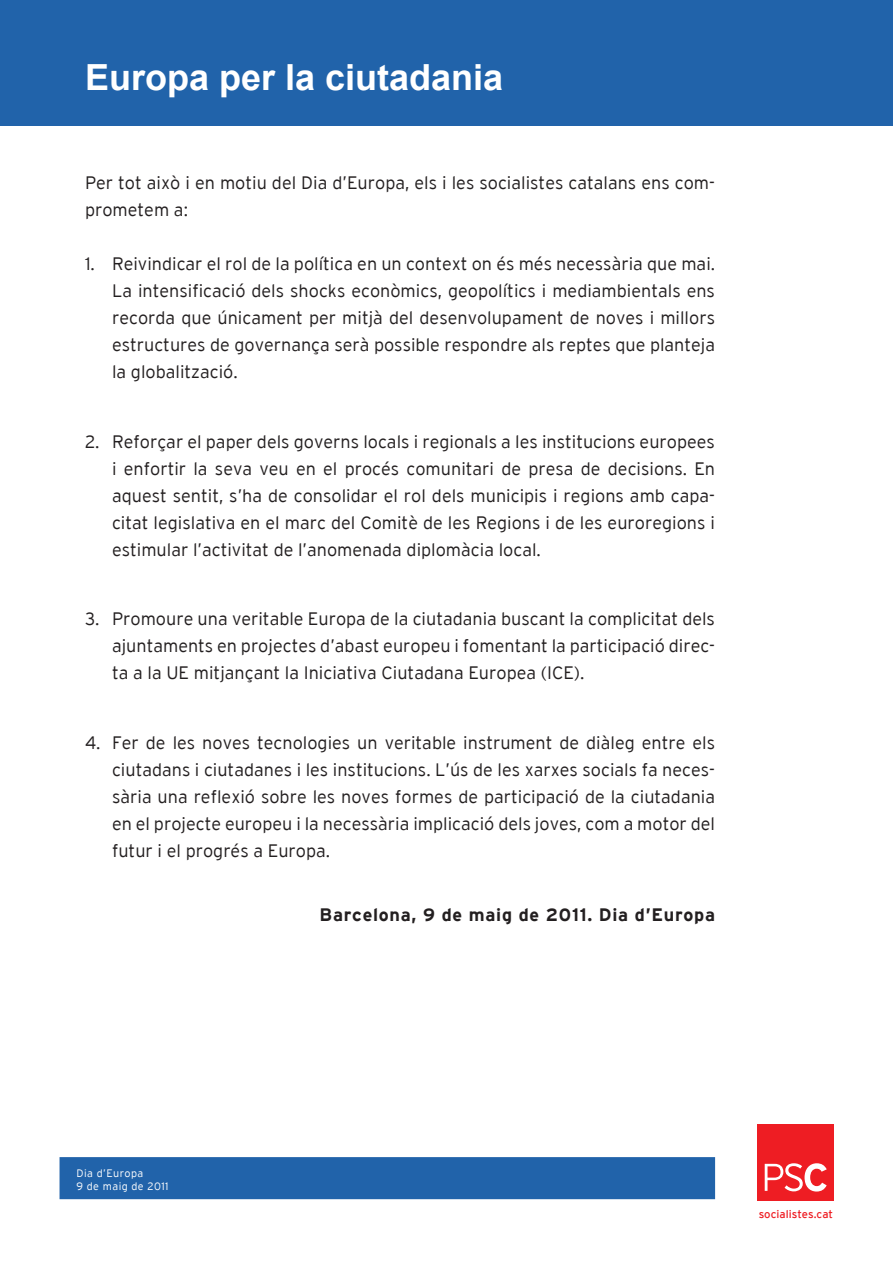
<style>
.page{position:relative;width:893px;height:1263px;background:#fff}
.page>*{position:absolute;margin:0;border:0;box-sizing:border-box;transform-origin:0 0}
.t1{font:700 36px "Arial";color:#fff}
.t2{font:300 18px/27px "Interstate";color:#231f20;text-align:justify}
.t3{font:700 18px "Interstate";letter-spacing:.04em;color:#231f20}
.t4{font:11.25px "Interstate";color:#ee1d23}
.t5{font:300 10.8px/12.9px "Interstate";letter-spacing:.04em;color:#fff}
</style>
<div class="page">
<div style="left:0;top:0;width:893px;height:125px;background:#2163aa"></div>
<div style="left:60px;top:1157px;width:655px;height:42px;background:#2163aa"></div>
<div style="left:757px;top:1124px;width:76px;height:77px;background:#ee1d23"></div>
<svg style="left:765px;top:1163px;width:62px;height:28px"></svg>
<h1 class="t1" style="left:85px;top:54px;width:420px">Europa per la ciutadania</h1>
<p class="t2" style="left:85px;top:169px;width:631px">Per tot això i en motiu del Dia d’Europa, els i les socialistes catalans ens com&shy;prometem a:</p>
<p class="t2" style="left:112px;top:250px;width:605px;text-indent:-27px">1. Reivindicar el rol de la política en un context on és més necessària que mai.<br>La intensificació dels shocks econòmics, geopolítics i mediambientals ens recorda que únicament per mitjà del desenvolupament de noves i millors estructures de governança serà possible respondre als reptes que planteja la globalització.</p>
<p class="t2" style="left:112px;top:428px;width:605px;text-indent:-27px">2. Reforçar el paper dels governs locals i regionals a les institucions europees i enfortir la seva veu en el procés comunitari de presa de decisions. En aquest sentit, s’ha de consolidar el rol dels municipis i regions amb capa&shy;citat legislativa en el marc del Comitè de les Regions i de les euroregions i estimular l’activitat de l’anomenada diplomàcia local.</p>
<p class="t2" style="left:112px;top:605px;width:604px;text-indent:-27px">3. Promoure una veritable Europa de la ciutadania buscant la complicitat dels ajuntaments en projectes d’abast europeu i fomentant la participació direc&shy;ta a la UE mitjançant la Iniciativa Ciutadana Europea (ICE).</p>
<p class="t2" style="left:112px;top:729px;width:605px;text-indent:-27px">4. Fer de les noves tecnologies un veritable instrument de diàleg entre els ciutadans i ciutadanes i les institucions. L’ús de les xarxes socials fa neces&shy;sària una reflexió sobre les noves formes de participació de la ciutadania en el projecte europeu i la necessària implicació dels joves, com a motor del futur i el progrés a Europa.</p>
<p class="t3" style="left:320px;top:904px;width:397px">Barcelona, 9 de maig de 2011. Dia d’Europa</p>
<p class="t5" style="left:77px;top:1167px;width:94px">Dia d’Europa<br>9 de maig de 2011</p>
<p class="t4" style="left:759px;top:1207px;width:76px">socialistes.cat</p>
</div>
